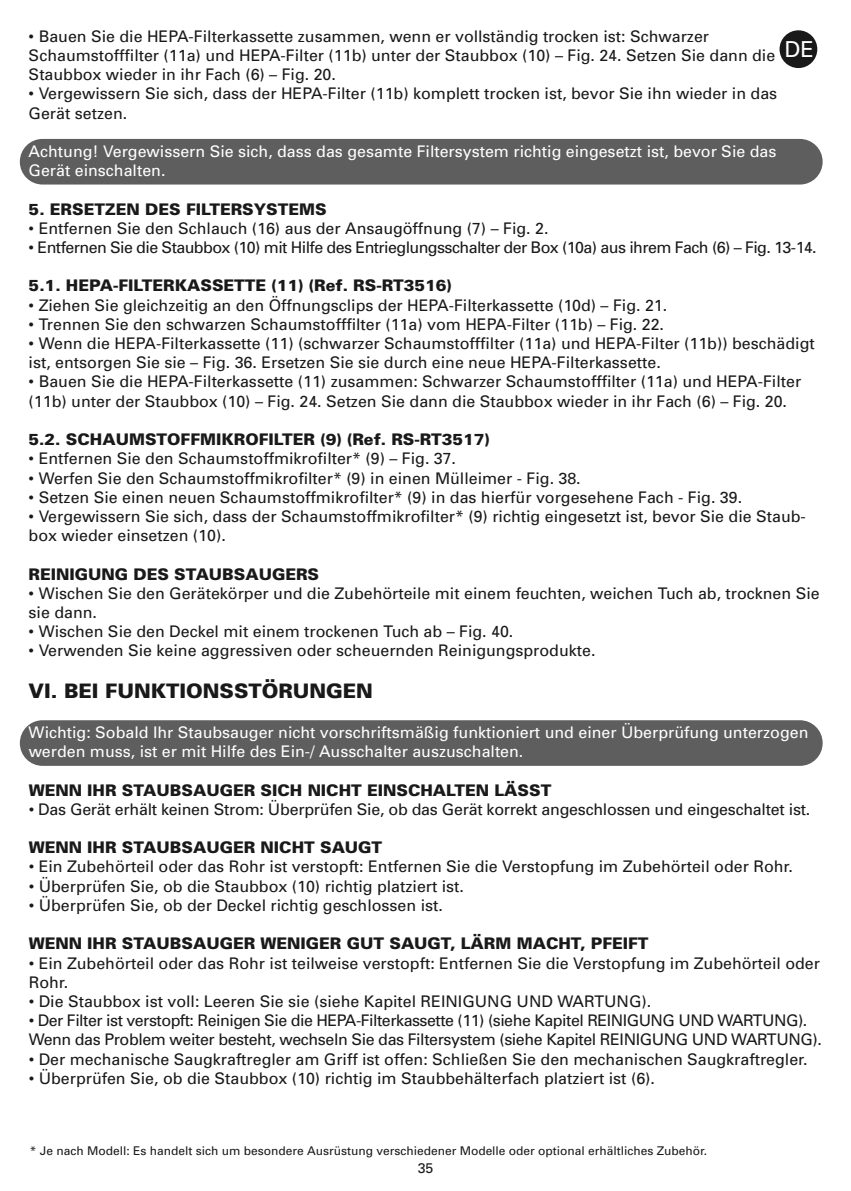
<style>
.page{position:relative;width:851px;height:1191px;background:#fff}
.page>*{position:absolute;margin:0;border:0;box-sizing:border-box;transform-origin:0 0}
.t1{font:22px "Univers";color:#fff}
.t2{font:900 20px "Univers";color:#191919}
.t3{font:16px/19.2px "Univers";color:#191919}
.t4{font:900 16px "Univers";color:#191919}
.t5{font:16px/19.2px "Univers";color:#fff}
.t6{font:16px/19.2px "Univers";letter-spacing:-.03em;color:#191919}
.t7{font:16px "Univers";letter-spacing:-.035em;color:#191919}
.t8{font:14px "Univers";color:#191919}
.t9{font:12px "Univers";color:#191919}
</style>
<div class="page">
<div style="left:20px;top:139px;width:802px;height:45px;background:#5e5e5e;border-radius:23px"></div>
<div style="left:20px;top:720px;width:802px;height:46px;background:#5e5e5e;border-radius:23px"></div>
<div style="left:779px;top:30px;width:38px;height:38px;background:#191919;border-radius:50%"></div>
<p class="t3" style="left:29px;top:28px;width:748px">• Bauen Sie die HEPA-Filterkassette zusammen, wenn er vollständig trocken ist: Schwarzer<br>Schaumstofffilter (11a) und HEPA-Filter (11b) unter der Staubbox (10) – Fig. 24. Setzen Sie dann die<br>Staubbox wieder in ihr Fach (6) – Fig. 20.</p>
<p class="t3" style="left:29px;top:85px;width:750px">• Vergewissern Sie sich, dass der HEPA-Filter (11b) komplett trocken ist, bevor Sie ihn wieder in das<br>Gerät setzen.</p>
<p class="t5" style="left:29px;top:143px;width:749px">Achtung! Vergewissern Sie sich, dass das gesamte Filtersystem richtig eingesetzt ist, bevor Sie das<br>Gerät einschalten.</p>
<p class="t4" style="left:29px;top:203px;width:299px">5. ERSETZEN DES FILTERSYSTEMS</p>
<p class="t3" style="left:29px;top:220px;width:521px">• Entfernen Sie den Schlauch (16) aus der Ansaugöffnung (7) – Fig. 2.</p>
<p class="t7" style="left:29px;top:241px;width:789px">• Entfernen Sie die Staubbox (10) mit Hilfe des Entrieglungsschalter der Box (10a) aus ihrem Fach (6) – Fig. 13-14.</p>
<p class="t4" style="left:29px;top:280px;width:424px">5.1. HEPA-FILTERKASSETTE (11) (Ref. RS-RT3516)</p>
<p class="t3" style="left:29px;top:297px;width:640px">• Ziehen Sie gleichzeitig an den Öffnungsclips der HEPA-Filterkassette (10d) – Fig. 21.</p>
<p class="t3" style="left:29px;top:316px;width:636px">• Trennen Sie den schwarzen Schaumstofffilter (11a) vom HEPA-Filter (11b) – Fig. 22.</p>
<p class="t3" style="left:29px;top:335px;width:787px">• Wenn die HEPA-Filterkassette (11) (schwarzer Schaumstofffilter (11a) und HEPA-Filter (11b)) beschädigt ist, entsorgen Sie sie – Fig. 36. Ersetzen Sie sie durch eine neue HEPA-Filterkassette.</p>
<p class="t3" style="left:29px;top:373px;width:774px">• Bauen Sie die HEPA-Filterkassette (11) zusammen: Schwarzer Schaumstofffilter (11a) und HEPA-Filter (11b) unter der Staubbox (10) – Fig. 24. Setzen Sie dann die Staubbox wieder in ihr Fach (6) – Fig. 20.</p>
<p class="t4" style="left:29px;top:433px;width:462px">5.2. SCHAUMSTOFFMIKROFILTER (9) (Ref. RS-RT3517)</p>
<p class="t3" style="left:29px;top:450px;width:429px">• Entfernen Sie den Schaumstoffmikrofilter* (9) – Fig. 37.</p>
<p class="t3" style="left:29px;top:469px;width:553px">• Werfen Sie den Schaumstoffmikrofilter* (9) in einen Mülleimer - Fig. 38.</p>
<p class="t3" style="left:29px;top:489px;width:714px">• Setzen Sie einen neuen Schaumstoffmikrofilter* (9) in das hierfür vorgesehene Fach - Fig. 39.</p>
<p class="t3" style="left:29px;top:508px;width:778px">• Vergewissern Sie sich, dass der Schaumstoffmikrofilter* (9) richtig eingesetzt ist, bevor Sie die Staub&shy;box wieder einsetzen (10).</p>
<p class="t4" style="left:29px;top:568px;width:292px">REINIGUNG DES STAUBSAUGERS</p>
<p class="t3" style="left:29px;top:585px;width:792px">• Wischen Sie den Gerätekörper und die Zubehörteile mit einem feuchten, weichen Tuch ab, trocknen Sie sie dann.</p>
<p class="t3" style="left:29px;top:623px;width:486px">• Wischen Sie den Deckel mit einem trockenen Tuch ab – Fig. 40.</p>
<p class="t3" style="left:29px;top:642px;width:568px">• Verwenden Sie keine aggressiven oder scheuernden Reinigungsprodukte.</p>
<p class="t2" style="left:29px;top:683px;width:346px">VI. BEI FUNKTIONSSTÖRUNGEN</p>
<p class="t5" style="left:29px;top:724px;width:781px">Wichtig: Sobald Ihr Staubsauger nicht vorschriftsmäßig funktioniert und einer Überprüfung unterzogen werden muss, ist er mit Hilfe des Ein-/ Ausschalter auszuschalten.</p>
<p class="t4" style="left:29px;top:784px;width:524px">WENN IHR STAUBSAUGER SICH NICHT EINSCHALTEN LÄSST</p>
<p class="t3" style="left:29px;top:801px;width:783px">• Das Gerät erhält keinen Strom: Überprüfen Sie, ob das Gerät korrekt angeschlossen und eingeschaltet ist.</p>
<p class="t4" style="left:29px;top:841px;width:355px">WENN IHR STAUBSAUGER NICHT SAUGT</p>
<p class="t3" style="left:29px;top:858px;width:765px">• Ein Zubehörteil oder das Rohr ist verstopft: Entfernen Sie die Verstopfung im Zubehörteil oder Rohr.</p>
<p class="t3" style="left:29px;top:877px;width:437px">• Überprüfen Sie, ob die Staubbox (10) richtig platziert ist.</p>
<p class="t3" style="left:29px;top:897px;width:415px">• Überprüfen Sie, ob der Deckel richtig geschlossen ist.</p>
<p class="t4" style="left:29px;top:937px;width:621px">WENN IHR STAUBSAUGER WENIGER GUT SAUGT, LÄRM MACHT, PFEIFT</p>
<p class="t3" style="left:29px;top:954px;width:792px">• Ein Zubehörteil oder das Rohr ist teilweise verstopft: Entfernen Sie die Verstopfung im Zubehörteil oder<br>Rohr.</p>
<p class="t3" style="left:29px;top:993px;width:624px">• Die Staubbox ist voll: Leeren Sie sie (siehe Kapitel REINIGUNG UND WARTUNG).</p>
<p class="t6" style="left:29px;top:1012px;width:794px">• Der Filter ist verstopft: Reinigen Sie die HEPA-Filterkassette (11) (siehe Kapitel REINIGUNG UND WARTUNG).<br>Wenn das Problem weiter besteht, wechseln Sie das Filtersystem (siehe Kapitel REINIGUNG UND WARTUNG).</p>
<p class="t3" style="left:29px;top:1050px;width:780px">• Der mechanische Saugkraftregler am Griff ist offen: Schließen Sie den mechanischen Saugkraftregler.</p>
<p class="t3" style="left:29px;top:1069px;width:627px">• Überprüfen Sie, ob die Staubbox (10) richtig im Staubbehälterfach platziert ist (6).</p>
<h1 class="t1" style="left:784px;top:41px;width:31px">DE</h1>
<p class="t9" style="left:30px;top:1146px;width:678px">* Je nach Modell: Es handelt sich um besondere Ausrüstung verschiedener Modelle oder optional erhältliches Zubehör.</p>
<p class="t8" style="left:417px;top:1162px;width:17px">35</p>
</div>
